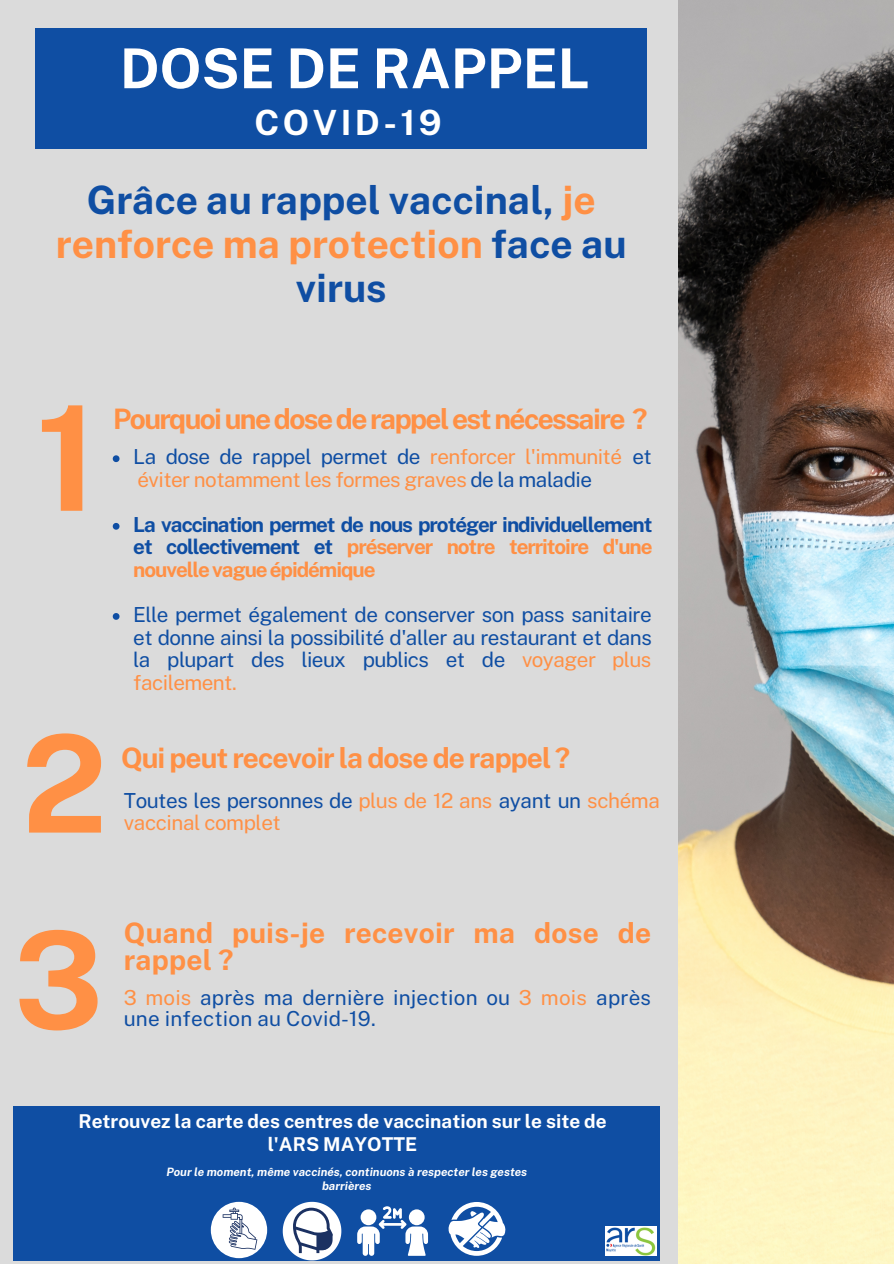
<style>
.page{position:relative;width:894px;height:1264px;background:#fff}
.page>*{position:absolute;margin:0;border:0;box-sizing:border-box;transform-origin:0 0}
.t1{font:700 145.8px "Public Sans";color:#ff9045}
.t2{font:700 135.3px "Public Sans";color:#ff9045}
.t3{font:700 55.05px "Public Sans";color:#fff}
.t4{font:700 39.15px/44px "Public Sans";color:#0f4ea3;text-align:center}
.t5{font:700 34.65px "Public Sans";letter-spacing:.1em;color:#fff}
.t6{font:700 28.2px "Public Sans";letter-spacing:-.055em;color:#ff9045}
.t7{font:700 28.2px/27px "Public Sans";letter-spacing:.01em;color:#ff9045}
.t8{font:700 28.2px "Public Sans";letter-spacing:-.035em;color:#ff9045}
.t9{font:20.7px/22.5px "Public Sans";letter-spacing:.01em;color:#0f4ea3;text-align:justify}
.t10{font:20.7px/22.5px "Public Sans";letter-spacing:-.025em;color:#ff9045}
.t11{font:700 20.7px/22.5px "Public Sans";letter-spacing:-.05em;color:#0f4ea3;text-align:justify}
.t12{font:700 19.05px/22.5px "Public Sans";color:#fff;text-align:center}
.t13{font:italic 700 11.55px/13.5px "Public Sans";color:#fff;text-align:center}
.s1{color:#ff9045}
.s2{color:#0f4ea3}
</style>
<div class="page">
<div style="left:0;top:0;width:893px;height:1263px;background:#dbdbdb"></div>
<div style="left:14px;top:1106px;width:645px;height:154px;background:#0f4ea3"></div>
<div style="left:36px;top:29px;width:610px;height:120px;background:#0f4ea3"></div>
<img style="left:678px;top:0;width:215px;height:1263px">
<svg style="left:113px;top:455px;width:6px;height:7px"></svg>
<svg style="left:113px;top:523px;width:6px;height:6px"></svg>
<svg style="left:113px;top:613px;width:6px;height:7px"></svg>
<div style="left:211px;top:1201px;width:56px;height:57px;background:#fff;border-radius:50%"></div>
<svg style="left:222px;top:1207px;width:35px;height:42px"></svg>
<svg style="left:283px;top:1201px;width:58px;height:59px"></svg>
<svg style="left:357px;top:1206px;width:71px;height:49px"></svg>
<svg style="left:448px;top:1202px;width:58px;height:53px"></svg>
<img style="left:605px;top:1226px;width:51px;height:29px">
<p class="t3" style="left:120px;top:36px;width:471px">DOSE DE RAPPEL</p>
<p class="t5" style="left:254px;top:102px;width:188px">COVID-19</p>
<p class="t4" style="left:56px;top:177px;width:572px">Grâce au rappel vaccinal, <span class="s1">je renforce ma protection</span> face au virus</p>
<p class="t1" style="left:36px;top:372px;width:64px">1</p>
<p class="t6" style="left:113px;top:402px;width:536px">Pourquoi une dose de rappel est nécessaire ?</p>
<p class="t10" style="left:133px;top:445px;width:520px"><span class="s2">La dose de rappel permet de</span> renforcer l'immunité <span class="s2">et </span>éviter notamment les formes graves <span class="s2">de la maladie</span></p>
<p class="t11" style="left:133px;top:513px;width:520px">La vaccination permet de nous protéger individuellement et collectivement et <span class="s1">préserver notre territoire d'une nouvelle vague épidémique</span></p>
<p class="t9" style="left:133px;top:603px;width:520px">Elle permet également de conserver son pass sanitaire et donne ainsi la possibilité d'aller au restaurant et dans la plupart des lieux publics et de <span class="s1">voyager plus facilement.</span></p>
<p class="t2" style="left:21px;top:704px;width:87px">2</p>
<p class="t8" style="left:121px;top:741px;width:450px">Qui peut recevoir la dose de rappel ?</p>
<p class="t10" style="left:124px;top:790px;width:537px;line-height:21.5px"><span class="s2">Toutes les personnes de</span> plus de 12 ans <span class="s2">ayant un</span> schéma vaccinal complet</p>
<p class="t2" style="left:14px;top:900px;width:91px">3</p>
<p class="t7" style="left:124px;top:919px;width:528px">Quand puis-je recevoir ma dose de rappel ?</p>
<p class="t9" style="left:124px;top:986px;width:528px;line-height:21.5px"><span class="s1">3 mois</span> après ma dernière injection ou <span class="s1">3 mois</span> après une infection au Covid-19.</p>
<p class="t12" style="left:78px;top:1109px;width:529px">Retrouvez la carte des centres de vaccination sur le site de l'ARS MAYOTTE</p>
<p class="t13" style="left:166px;top:1165px;width:362px">Pour le moment, même vaccinés, continuons à respecter les gestes barrières</p>
</div>
